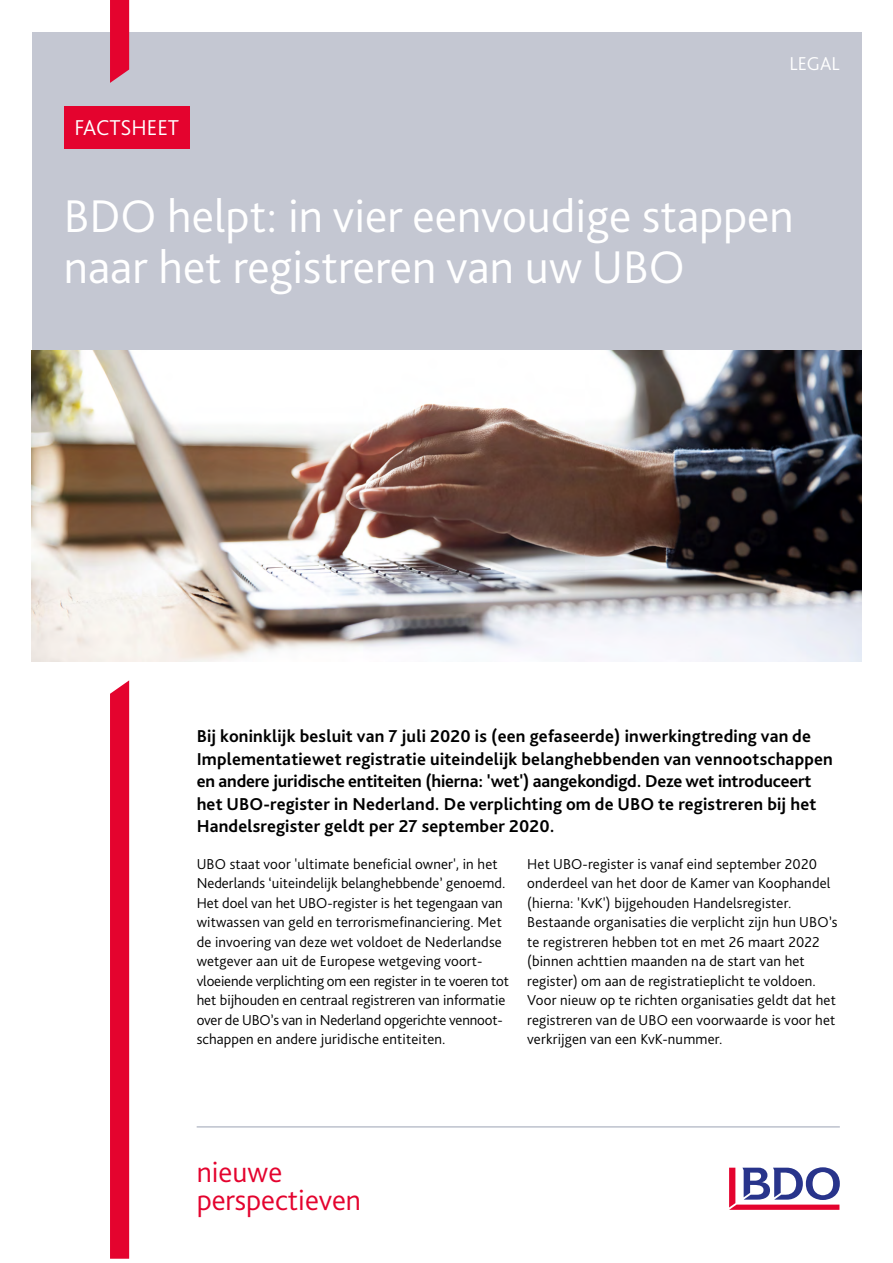
<style>
.page{position:relative;width:893px;height:1263px;background:#fff}
.page>*{position:absolute;margin:0;border:0;box-sizing:border-box;transform-origin:0 0}
.t1{font:300 48px/51px "Bliss Pro";color:#fff}
.t2{font:300 30px/28.3px "Bliss Pro";color:#e4032e}
.t3{font:300 22.5px "Bliss Pro";color:#fff}
.t4{font:300 19.5px "Bliss Pro";color:#fff}
.t5{font:700 18px/22.5px "Bliss Pro";letter-spacing:.01em;color:#000}
.t6{font:300 15px/19.5px "Bliss Pro";letter-spacing:.01em;color:#000}
</style>
<div class="page">
<div style="left:32px;top:32px;width:829px;height:319px;background:#c4c7d2"></div>
<div style="left:110px;top:680px;width:19px;height:579px;background:#e4032e"></div>
<svg style="left:110px;top:0;width:19px;height:83px;background:#e1133b"></svg>
<svg style="left:729px;top:1167px;width:111px;height:43px"></svg>
<hr style="left:197px;top:1126px;width:643px;height:1px;background:#a6adbc">
<div style="left:64px;top:106px;width:126px;height:43px;background:#e4032e"></div>
<img style="left:32px;top:351px;width:829px;height:310px">
<h3 class="t3" style="left:74px;top:114px;width:106px">FACTSHEET</h3>
<h3 class="t4" style="left:789px;top:51px;width:52px">LEGAL</h3>
<h1 class="t1" style="left:64px;top:189px;width:731px">BDO helpt: in vier eenvoudige stappen naar het registreren van uw UBO</h1>
<p class="t5" style="left:197px;top:725px;width:638px">Bij koninklijk besluit van 7 juli 2020 is (een gefaseerde) inwerkingtreding van de Implementatiewet registratie uiteindelijk belanghebbenden van vennootschappen en andere juridische entiteiten (hierna: 'wet') aangekondigd. Deze wet introduceert het UBO-register in Nederland. De verplichting om de UBO te registreren bij het Handelsregister geldt per 27 september 2020.</p>
<p class="t6" style="left:197px;top:853px;width:314px">UBO staat voor 'ultimate beneficial owner', in het Nederlands ‘uiteindelijk belanghebbende’ genoemd.<br>Het doel van het UBO-register is het tegengaan van witwassen van geld en terrorismefinanciering. Met de invoering van deze wet voldoet de Nederlandse wetgever aan uit de Europese wetgeving voort&shy;vloeiende verplichting om een register in te voeren tot het bijhouden en centraal registreren van informatie over de UBO’s van in Nederland opgerichte vennoot&shy;schappen en andere juridische entiteiten.</p>
<p class="t6" style="left:527px;top:853px;width:312px">Het UBO-register is vanaf eind september 2020 onderdeel van het door de Kamer van Koophandel (hierna: 'KvK') bijgehouden Handelsregister.<br>Bestaande organisaties die verplicht zijn hun UBO’s te registreren hebben tot en met 26 maart 2022 (binnen achttien maanden na de start van het register) om aan de registratieplicht te voldoen.<br>Voor nieuw op te richten organisaties geldt dat het registreren van de UBO een voorwaarde is voor het verkrijgen van een KvK-nummer.</p>
<h2 class="t2" style="left:197px;top:1157px;width:166px">nieuwe perspectieven</h2>
</div>
